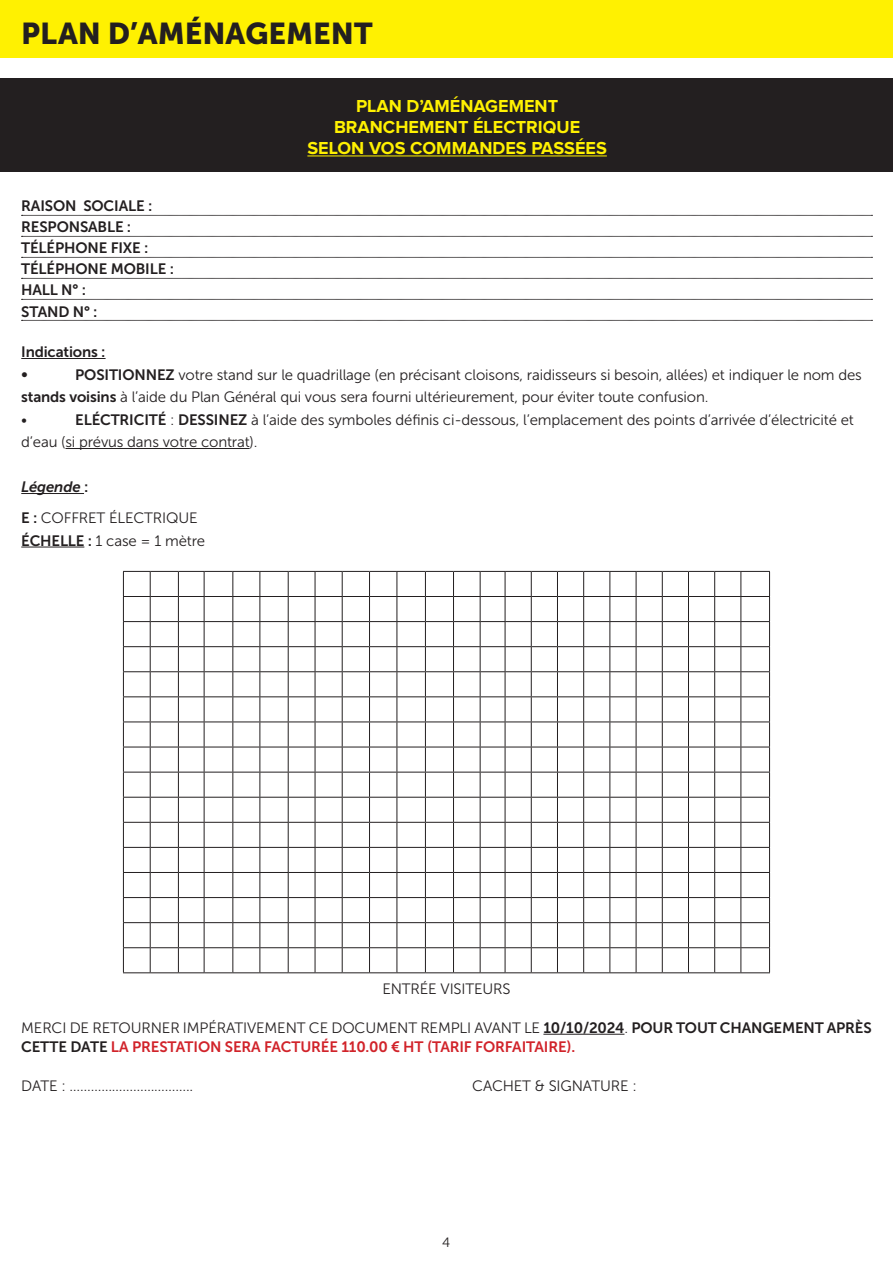
<style>
.page{position:relative;width:893px;height:1263px;background:#fff}
.page>*{position:absolute;margin:0;border:0;box-sizing:border-box;transform-origin:0 0}
.t1{font:30px "Museo Sans 900";color:#231f20}
.t2{font:700 18px/21px "Proxima Nova";color:#fff101;text-align:center}
.t3{font:15px/22.5px "Museo Sans 300";letter-spacing:-.01em;color:#231f20}
.t4{font:15px/21px "Museo Sans 700";letter-spacing:-.01em;color:#231f20}
.t5{font:15px "Museo Sans 700";letter-spacing:-.01em;color:#d1232a}
.t6{font:italic 15px "Museo Sans 700";letter-spacing:-.01em;color:#231f20}
.t7{font:13.5px "Museo Sans 300";color:#231f20}
.s1{font-family:"Museo Sans 700"}
.s2{font-style:normal}
.s3{color:#231f20}
</style>
<div class="page">
<div style="left:0;top:0;width:893px;height:57px;background:#fff101"></div>
<svg style="left:21px;top:215px;width:851px;height:1px"></svg>
<svg style="left:21px;top:236px;width:851px;height:1px"></svg>
<svg style="left:21px;top:257px;width:851px;height:1px"></svg>
<svg style="left:21px;top:278px;width:851px;height:1px"></svg>
<svg style="left:21px;top:299px;width:851px;height:1px"></svg>
<svg style="left:21px;top:320px;width:851px;height:1px"></svg>
<hr style="left:21px;top:358px;width:85px;height:1px;background:#231f20">
<hr style="left:65px;top:448px;width:185px;height:1px;background:#231f20">
<hr style="left:21px;top:493px;width:63px;height:1px;background:#231f20">
<hr style="left:21px;top:547px;width:63px;height:1px;background:#231f20">
<hr style="left:543px;top:1034px;width:81px;height:1px;background:#231f20">
<svg style="left:123px;top:571px;width:647px;height:402px"></svg>
<div style="left:0;top:79px;width:893px;height:93px;background:#231f20"></div>
<hr style="left:307px;top:156px;width:300px;height:1px;background:#fff101">
<h1 class="t1" style="left:21px;top:16px;width:353px">PLAN D’AMÉNAGEMENT</h1>
<p class="t2" style="left:307px;top:96px;width:301px">PLAN D’AMÉNAGEMENT<br>BRANCHEMENT ÉLECTRIQUE<br>SELON VOS COMMANDES PASSÉES</p>
<p class="t4" style="left:21px;top:196px;width:154px">RAISON SOCIALE :<br>RESPONSABLE :<br>TÉLÉPHONE FIXE :<br>TÉLÉPHONE MOBILE :<br>HALL N° :<br>STAND N° :</p>
<p class="t4" style="left:21px;top:341px;width:86px;line-height:22.5px">Indications : •</p>
<p class="t3" style="left:21px;top:363px;width:842px;text-indent:54px"><span class="s1">POSITIONNEZ</span> votre stand sur le quadrillage (en précisant cloisons, raidisseurs si besoin, allées) et indiquer le nom des <span class="s1">stands voisins</span> à l’aide du Plan Général qui vous sera fourni ultérieurement, pour éviter toute confusion.<br>•</p>
<p class="t3" style="left:21px;top:408px;width:834px;text-indent:54px"><span class="s1">ELÉCTRICITÉ</span> : <span class="s1">DESSINEZ</span> à l’aide des symboles définis ci-dessous, l’emplacement des points d’arrivée d’électricité et d’eau (si prévus dans votre contrat).</p>
<p class="t6" style="left:21px;top:478px;width:69px">Légende <span class="s2">:</span></p>
<p class="t3" style="left:21px;top:507px;width:185px"><span class="s1">E :</span> COFFRET ÉLECTRIQUE<br><span class="s1">ÉCHELLE :</span> 1 case = 1 mètre</p>
<p class="t3" style="left:382px;top:977px;width:130px">ENTRÉE VISITEURS</p>
<p class="t3" style="left:21px;top:1016px;width:852px">MERCI DE RETOURNER IMPÉRATIVEMENT CE DOCUMENT REMPLI AVANT LE <span class="s1">10/10/2024</span>. <span class="s1">POUR TOUT CHANGEMENT APRÈS</span></p>
<p class="t5" style="left:21px;top:1039px;width:556px"><span class="s3">CETTE DATE</span> LA PRESTATION SERA FACTURÉE 110.00 € HT (TARIF FORFAITAIRE).</p>
<p class="t3" style="left:21px;top:1075px;width:173px">DATE : ……………………………..</p>
<p class="t3" style="left:472px;top:1075px;width:166px">CACHET &amp; SIGNATURE :</p>
<p class="t7" style="left:442px;top:1235px;width:10px">4</p>
</div>
